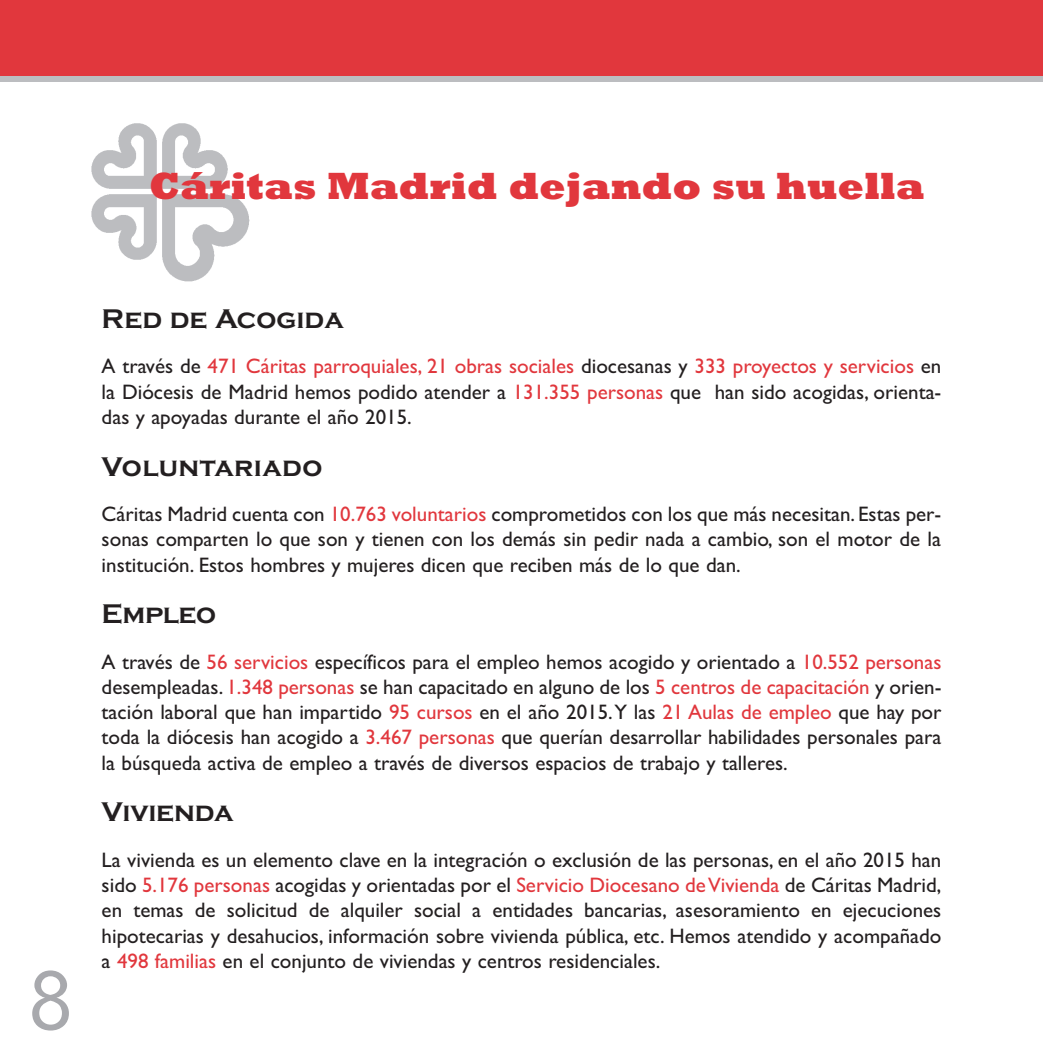
<style>
.page{position:relative;width:1043px;height:1043px;background:#fff}
.page>*{position:absolute;margin:0;border:0;box-sizing:border-box;transform-origin:0 0}
.t1{font:84px "Andale Mono";color:#a8a9ad}
.t2{font:800 38.5px "Rockwell";color:#e1373d}
.t3{font:700 28px "Copperplate Gothic";color:#231f20}
.t4{font:21px/25.2px "Gill Sans";color:#231f20;text-align:justify}
.s1{color:#e1373d}
</style>
<div class="page">
<svg style="left:0;top:0;width:1043px;height:282px"></svg>
<h2 class="t2" style="left:149px;top:163px;width:777px">Cáritas Madrid dejando su huella</h2>
<h1 class="t1" style="left:26px;top:951px;width:52px">8</h1>
<h3 class="t3" style="left:102px;top:302px;width:244px">Red de Acogida</h3>
<p class="t4" style="left:102px;top:354px;width:841px">A través de <span class="s1">471 Cáritas parroquiales, 21 obras sociales</span> diocesanas y <span class="s1">333 proyectos y servicios</span> en la Diócesis de Madrid hemos podido atender a <span class="s1">131.355 personas</span> que han sido acogidas, orienta&shy;das y apoyadas durante el año 2015.</p>
<h3 class="t3" style="left:102px;top:449px;width:222px">Voluntariado</h3>
<p class="t4" style="left:102px;top:501px;width:841px">Cáritas Madrid cuenta con <span class="s1">10.763 voluntarios</span> comprometidos con los que más necesitan.Estas per&shy;sonas comparten lo que son y tienen con los demás sin pedir nada a cambio, son el motor de la institución. Estos hombres y mujeres dicen que reciben más de lo que dan.</p>
<h3 class="t3" style="left:102px;top:597px;width:116px">Empleo</h3>
<p class="t4" style="left:102px;top:649px;width:841px">A través de <span class="s1">56 servicios</span> específicos para el empleo hemos acogido y orientado a <span class="s1">10.552 personas </span>desempleadas. <span class="s1">1.348 personas</span> se han capacitado en alguno de los <span class="s1">5 centros de capacitación</span> y orien&shy;tación laboral que han impartido <span class="s1">95 cursos</span> en el año 2015.Y las <span class="s1">21 Aulas de empleo</span> que hay por toda la diócesis han acogido a <span class="s1">3.467 personas</span> que querían desarrollar habilidades personales para la búsqueda activa de empleo a través de diversos espacios de trabajo y talleres.</p>
<h3 class="t3" style="left:102px;top:795px;width:133px">Vivienda</h3>
<p class="t4" style="left:102px;top:847px;width:841px">La vivienda es un elemento clave en la integración o exclusión de las personas, en el año 2015 han sido <span class="s1">5.176 personas</span> acogidas y orientadas por el <span class="s1">Servicio Diocesano de Vivienda</span> de Cáritas Madrid, en temas de solicitud de alquiler social a entidades bancarias, asesoramiento en ejecuciones hipotecarias y desahucios, información sobre vivienda pública, etc. Hemos atendido y acompañado a <span class="s1">498 familias</span> en el conjunto de viviendas y centros residenciales.</p>
</div>
